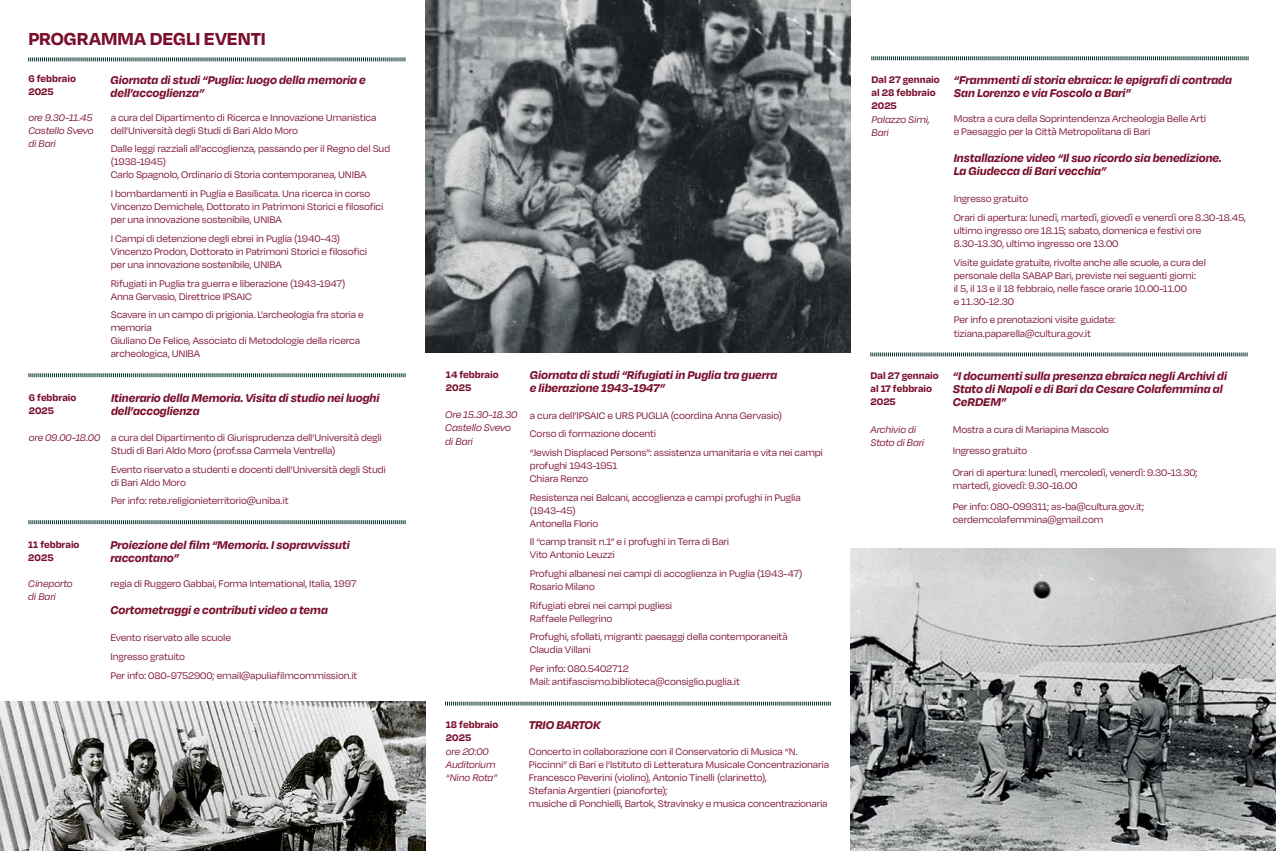
<style>
.page{position:relative;width:1276px;height:851px;background:#fff}
.page>*{position:absolute;margin:0;border:0;box-sizing:border-box;transform-origin:0 0}
.t1{font:700 20px "Degular";color:#7a0f2d}
.t2{font:italic 700 13px/13px "Degular";letter-spacing:-.005em;color:#7a0f2d}
.t3{font:italic 11.1px/13.1px "Degular";letter-spacing:-.015em;color:#7a0f2d}
.t4{font:11px/13px "Degular";letter-spacing:-.015em;color:#7a0f2d}
.t5{font:italic 11px/13px "Degular";letter-spacing:-.015em;color:#7a0f2d}
.t6{font:700 11px/13px "Degular";color:#7a0f2d}
</style>
<div class="page">
<img style="left:0;top:701px;width:425px;height:149px">
<svg style="left:28px;top:57px;width:377px;height:4px;background:#8ba09e"></svg>
<svg style="left:871px;top:56px;width:377px;height:4px;background:#889e9c"></svg>
<svg style="left:29px;top:520px;width:377px;height:4px;background:#849b98"></svg>
<svg style="left:29px;top:373px;width:377px;height:4px;background:#869c9a"></svg>
<svg style="left:445px;top:701px;width:386px;height:4px;background:#92a6a4"></svg>
<svg style="left:870px;top:352px;width:377px;height:4px;background:#8da2a0"></svg>
<img style="left:425px;top:0;width:425px;height:352px">
<img style="left:850px;top:548px;width:426px;height:302px">
<h1 class="t1" style="left:28px;top:26px;width:239px">PROGRAMMA DEGLI EVENTI</h1>
<p class="t6" style="left:28px;top:72px;width:49px">6 febbraio<br>2025</p>
<p class="t2" style="left:111px;top:72px;width:257px">Giornata di studi “Puglia: luogo della memoria e dell’accoglienza”</p>
<p class="t5" style="left:28px;top:110px;width:67px;text-align:justify">ore 9.30-11.45<br>Castello Svevo di Bari</p>
<p class="t4" style="left:111px;top:110px;width:267px">a cura del Dipartimento di Ricerca e Innovazione Umanistica dell’Università degli Studi di Bari Aldo Moro</p>
<p class="t4" style="left:111px;top:142px;width:281px">Dalle leggi razziali all’accoglienza, passando per il Regno del Sud (1938-1945)<br>Carlo Spagnolo, Ordinario di Storia contemporanea, UNIBA</p>
<p class="t4" style="left:111px;top:187px;width:274px">I bombardamenti in Puglia e Basilicata. Una ricerca in corso<br>Vincenzo Demichele, Dottorato in Patrimoni Storici e filosofici per una innovazione sostenibile, UNIBA</p>
<p class="t4" style="left:111px;top:231px;width:258px">I Campi di detenzione degli ebrei in Puglia (1940-43)<br>Vincenzo Prodon, Dottorato in Patrimoni Storici e filosofici per una innovazione sostenibile, UNIBA</p>
<p class="t4" style="left:111px;top:276px;width:236px">Rifugiati in Puglia tra guerra e liberazione (1943-1947)<br>Anna Gervasio, Direttrice IPSAIC</p>
<p class="t4" style="left:111px;top:308px;width:254px">Scavare in un campo di prigionia. L’archeologia fra storia e memoria<br>Giuliano De Felice, Associato di Metodologie della ricerca archeologica, UNIBA</p>
<p class="t6" style="left:29px;top:390px;width:49px">6 febbraio<br>2025</p>
<p class="t5" style="left:29px;top:430px;width:73px">ore 09.00-18.00</p>
<p class="t2" style="left:111px;top:390px;width:270px">Itinerario della Memoria. Visita di studio nei luoghi dell’accoglienza</p>
<p class="t4" style="left:111px;top:430px;width:272px">a cura del Dipartimento di Giurisprudenza dell’Università degli<br>Studi di Bari Aldo Moro (prof.ssa Carmela Ventrella)</p>
<p class="t4" style="left:111px;top:462px;width:276px">Evento riservato a studenti e docenti dell’Università degli Studi di Bari Aldo Moro</p>
<p class="t4" style="left:111px;top:494px;width:179px">Per info: rete.religionieterritorio@uniba.it</p>
<p class="t6" style="left:28px;top:537px;width:53px">11 febbraio<br>2025</p>
<p class="t5" style="left:28px;top:576px;width:46px">Cineporto di Bari</p>
<p class="t2" style="left:110px;top:538px;width:241px">Proiezione del film “Memoria. I sopravvissuti raccontano”</p>
<p class="t4" style="left:110px;top:576px;width:247px">regia di Ruggero Gabbai, Forma International, Italia, 1997</p>
<p class="t2" style="left:110px;top:602px;width:219px">Cortometraggi e contributi video a tema</p>
<p class="t4" style="left:110px;top:628px;width:248px;line-height:18.7px">Evento riservato alle scuole<br>Ingresso gratuito<br>Per info: 080-9752900; email@apuliafilmcommission.it</p>
<p class="t6" style="left:871px;top:72px;width:70px">Dal 27 gennaio al 28 febbraio<br>2025</p>
<p class="t2" style="left:953px;top:73px;width:280px">“Frammenti di storia ebraica: le epigrafi di contrada<br>San Lorenzo e via Foscolo a Bari”</p>
<p class="t5" style="left:871px;top:113px;width:60px">Palazzo Simi,<br>Bari</p>
<p class="t4" style="left:953px;top:112px;width:254px">Mostra a cura della Soprintendenza Archeologia Belle Arti e Paesaggio per la Città Metropolitana di Bari</p>
<p class="t2" style="left:953px;top:151px;width:269px">Installazione video “Il suo ricordo sia benedizione.<br>La Giudecca di Bari vecchia”</p>
<p class="t4" style="left:953px;top:189px;width:294px;line-height:18.7px">Ingresso gratuito<br>Orari di apertura: lunedì, martedì, giovedì e venerdì ore 8.30-18.45,</p>
<p class="t4" style="left:953px;top:224px;width:249px">ultimo ingresso ore 18.15; sabato, domenica e festivi ore<br>8.30-13.30, ultimo ingresso ore 13.00</p>
<p class="t4" style="left:953px;top:255px;width:254px">Visite guidate gratuite, rivolte anche alle scuole, a cura del personale della SABAP Bari, previste nei seguenti giorni:<br>il 5, il 13 e il 18 febbraio, nelle fasce orarie 10.00-11.00<br>e 11.30-12.30</p>
<p class="t4" style="left:953px;top:313px;width:163px">Per info e prenotazioni visite guidate: tiziana.paparella@cultura.gov.it</p>
<p class="t6" style="left:446px;top:367px;width:54px">14 febbraio<br>2025</p>
<p class="t2" style="left:530px;top:368px;width:249px">Giornata di studi “Rifugiati in Puglia tra guerra e liberazione 1943-1947”</p>
<p class="t6" style="left:870px;top:368px;width:70px">Dal 27 gennaio al 17 febbraio<br>2025</p>
<p class="t2" style="left:952px;top:369px;width:276px">“I documenti sulla presenza ebraica negli Archivi di<br>Stato di Napoli e di Bari da Cesare Colafemmina al<br>CeRDEM”</p>
<p class="t3" style="left:445px;top:408px;width:74px">Ore 15.30-18.30<br>Castello Svevo di Bari</p>
<p class="t4" style="left:530px;top:405px;width:294px;line-height:18.7px">a cura dell’IPSAIC e URS PUGLIA (coordina Anna Gervasio)<br>Corso di formazione docenti<br>“Jewish Displaced Persons”: assistenza umanitaria e vita nei campi</p>
<p class="t4" style="left:530px;top:458px;width:89px">profughi 1943-1951<br>Chiara Renzo</p>
<p class="t4" style="left:530px;top:490px;width:272px">Resistenza nei Balcani, accoglienza e campi profughi in Puglia (1943-45)<br>Antonella Florio</p>
<p class="t4" style="left:530px;top:535px;width:201px">Il “camp transit n.1” e i profughi in Terra di Bari<br>Vito Antonio Leuzzi</p>
<p class="t4" style="left:530px;top:566px;width:274px">Profughi albanesi nei campi di accoglienza in Puglia (1943-47)<br>Rosario Milano</p>
<p class="t4" style="left:530px;top:598px;width:144px">Rifugiati ebrei nei campi pugliesi<br>Raffaele Pellegrino</p>
<p class="t4" style="left:530px;top:630px;width:259px">Profughi, sfollati, migranti: paesaggi della contemporaneità<br>Claudia Villani</p>
<p class="t4" style="left:530px;top:661px;width:212px">Per info: 080.5402712<br>Mail: antifascismo.biblioteca@consiglio.puglia.it</p>
<p class="t5" style="left:870px;top:422px;width:55px">Archivio di<br>Stato di Bari</p>
<p class="t4" style="left:952px;top:418px;width:246px;line-height:21.5px">Mostra a cura di Mariapina Mascolo<br>Ingresso gratuito<br>Orari di apertura: lunedì, mercoledì, venerdì: 9.30-13.30;</p>
<p class="t4" style="left:952px;top:474px;width:193px;line-height:21.5px">martedì, giovedì: 9.30-16.00<br>Per info: 080-099311; as-ba@cultura.gov.it;</p>
<p class="t4" style="left:952px;top:513px;width:152px">cerdemcolafemmina@gmail.com</p>
<p class="t6" style="left:446px;top:717px;width:54px">18 febbraio<br>2025</p>
<p class="t2" style="left:529px;top:717px;width:73px">TRIO BARTOK</p>
<p class="t5" style="left:446px;top:745px;width:53px">ore 20:00<br>Auditorium “Nino Rota”</p>
<p class="t4" style="left:529px;top:745px;width:302px">Concerto in collaborazione con il Conservatorio di Musica “N.<br>Piccinni” di Bari e l’Istituto di Letteratura Musicale Concentrazionaria Francesco Peverini (violino), Antonio Tinelli (clarinetto),<br>Stefania Argentieri (pianoforte);<br>musiche di Ponchielli, Bartok, Stravinsky e musica concentrazionaria</p>
</div>
